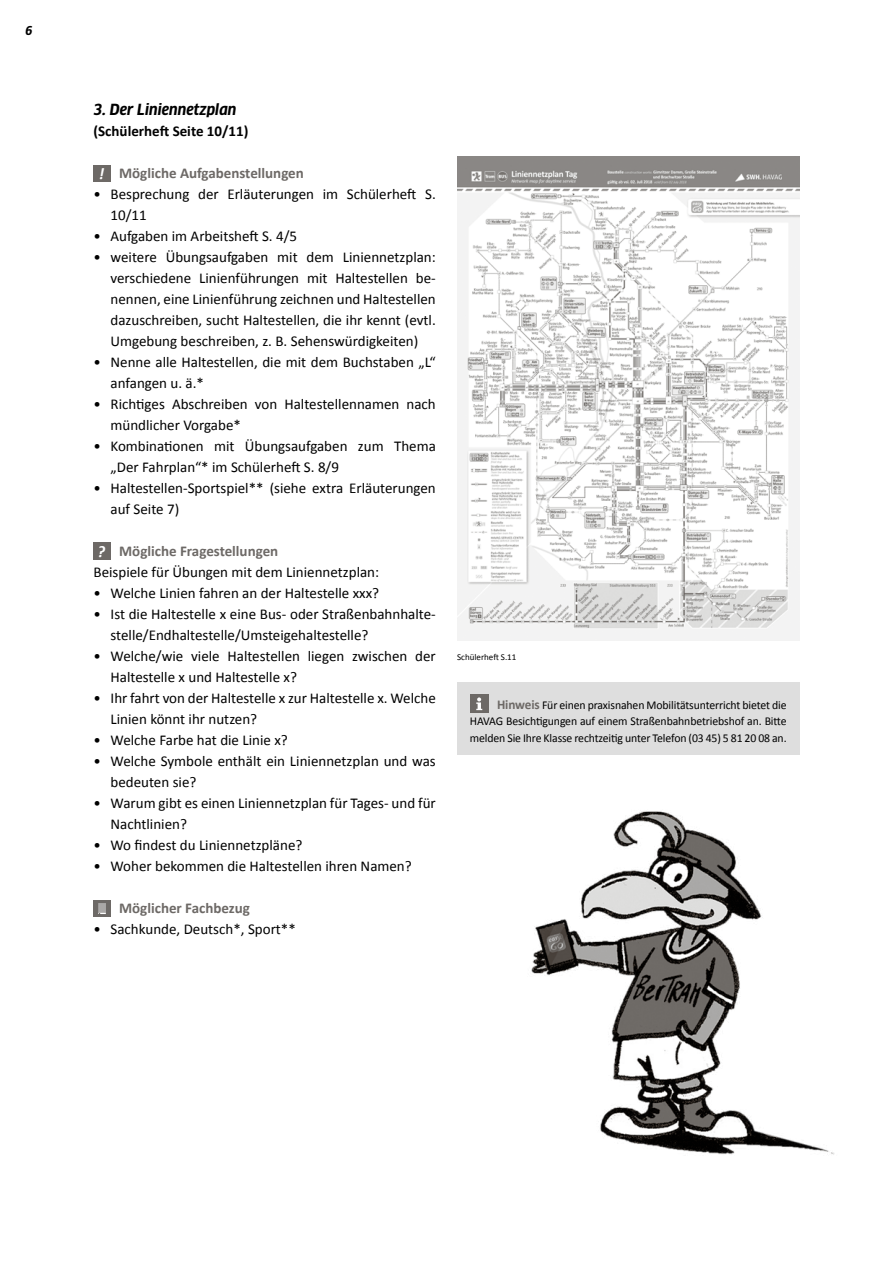
<style>
.page{position:relative;width:893px;height:1263px;background:#fff}
.page>*{position:absolute;margin:0;border:0;box-sizing:border-box;transform-origin:0 0}
.t1{font:15px/21px "Calibri";color:#000}
.t2{font:700 15px "Calibri";color:#6d6966}
.t3{font:700 15px "Calibri";color:#000}
.t4{font:italic 700 15px "Clan OT Narr";color:#000}
.t5{font:12px/16.5px "Calibri";letter-spacing:-.01em;color:#000;text-align:justify}
.t6{font:italic 700 12px "Clan OT Narr";color:#000}
.t7{font:9px "Calibri";color:#000}
.s1{font-style:italic;font-size:16.2px;color:#fff}
.s2{font-weight:700;font-style:italic;font-size:16.35px;color:#fff}
.s3{font-weight:700;color:#6d6966}
.s4{font-weight:700;font-size:13.5px;color:#6d6966}
</style>
<div class="page">
<div style="left:457px;top:682px;width:342px;height:72px;background:#dedede"></div>
<div style="left:470px;top:694px;width:19px;height:19px;background:#6d6966"></div>
<svg style="left:476px;top:697px;width:6px;height:13px"></svg>
<div style="left:94px;top:165px;width:17px;height:17px;background:#6d6966"></div>
<div style="left:94px;top:543px;width:17px;height:17px;background:#6d6966"></div>
<div style="left:94px;top:900px;width:17px;height:17px;background:#6d6966"></div>
<svg style="left:98px;top:903px;width:8px;height:11px"></svg>
<img style="left:457px;top:157px;width:342px;height:483px">
<img style="left:531px;top:811px;width:304px;height:344px">
<p class="t6" style="left:26px;top:24px;width:9px">6</p>
<p class="t4" style="left:94px;top:100px;width:144px">3. Der Liniennetzplan</p>
<p class="t3" style="left:94px;top:121px;width:156px">(Schülerheft Seite 10/11)</p>
<p class="t2" style="left:99px;top:163px;width:207px"><span class="s1">!</span> Mögliche Aufgabenstellungen</p>
<p class="t1" style="left:111px;top:183px;width:327px;text-indent:-17px">• Besprechung der Erläuterungen im Schülerheft S.<br>10/11</p>
<p class="t1" style="left:94px;top:225px;width:205px">• Aufgaben im Arbeitsheft S. 4/5</p>
<p class="t1" style="left:111px;top:246px;width:327px;text-align:justify;text-indent:-17px">• weitere Übungsaufgaben mit dem Liniennetzplan: verschiedene Linienführungen mit Haltestellen be&shy;nennen, eine Linienführung zeichnen und Haltestellen dazuschreiben, sucht Haltestellen, die ihr kennt (evtl.<br>Umgebung beschreiben, z. B. Sehenswürdigkeiten)</p>
<p class="t1" style="left:111px;top:351px;width:327px;text-indent:-17px">• Nenne alle Haltestellen, die mit dem Buchstaben „L“ anfangen u. ä.*</p>
<p class="t1" style="left:111px;top:393px;width:327px;text-indent:-17px">• Richtiges Abschreiben von Haltestellennamen nach mündlicher Vorgabe*</p>
<p class="t1" style="left:111px;top:435px;width:327px;text-indent:-17px">• Kombinationen mit Übungsaufgaben zum Thema „Der Fahrplan“* im Schülerheft S. 8/9</p>
<p class="t1" style="left:111px;top:477px;width:327px;text-indent:-17px">• Haltestellen-Sportspiel** (siehe extra Erläuterungen auf Seite 7)</p>
<p class="t1" style="left:94px;top:540px;width:287px"><span class="s2">?</span> <span class="s3">Mögliche Fragestellungen<br></span>Beispiele für Übungen mit dem Liniennetzplan:</p>
<p class="t1" style="left:94px;top:582px;width:287px">• Welche Linien fahren an der Haltestelle xxx?</p>
<p class="t1" style="left:111px;top:603px;width:327px;text-indent:-17px">• Ist die Haltestelle x eine Bus- oder Straßenbahnhalte&shy;stelle/Endhaltestelle/Umsteigehaltestelle?</p>
<p class="t1" style="left:111px;top:645px;width:327px;text-indent:-17px">• Welche/wie viele Haltestellen liegen zwischen der<br>Haltestelle x und Haltestelle x?</p>
<p class="t1" style="left:111px;top:687px;width:327px;text-indent:-17px">• Ihr fahrt von der Haltestelle x zur Haltestelle x. Welche<br>Linien könnt ihr nutzen?</p>
<p class="t1" style="left:94px;top:729px;width:196px">• Welche Farbe hat die Linie x?</p>
<p class="t1" style="left:111px;top:750px;width:327px;text-indent:-17px">• Welche Symbole enthält ein Liniennetzplan und was bedeuten sie?</p>
<p class="t1" style="left:111px;top:792px;width:327px;text-indent:-17px">• Warum gibt es einen Liniennetzplan für Tages- und für<br>Nachtlinien?</p>
<p class="t1" style="left:94px;top:834px;width:210px">• Wo findest du Liniennetzpläne?</p>
<p class="t1" style="left:94px;top:855px;width:320px">• Woher bekommen die Haltestellen ihren Namen?</p>
<p class="t2" style="left:119px;top:898px;width:132px">Möglicher Fachbezug</p>
<p class="t1" style="left:94px;top:918px;width:204px">• Sachkunde, Deutsch*, Sport**</p>
<p class="t7" style="left:457px;top:651px;width:61px">Schülerheft S.11</p>
<p class="t5" style="left:470px;top:696px;width:318px;text-indent:27px"><span class="s4">Hinweis</span> Für einen praxisnahen Mobilitätsunterricht bietet die HAVAG Besichtigungen auf einem Straßenbahnbetriebshof an. Bitte melden Sie Ihre Klasse rechtzeitig unter Telefon (03 45) 5 81 20 08 an.</p>
</div>
